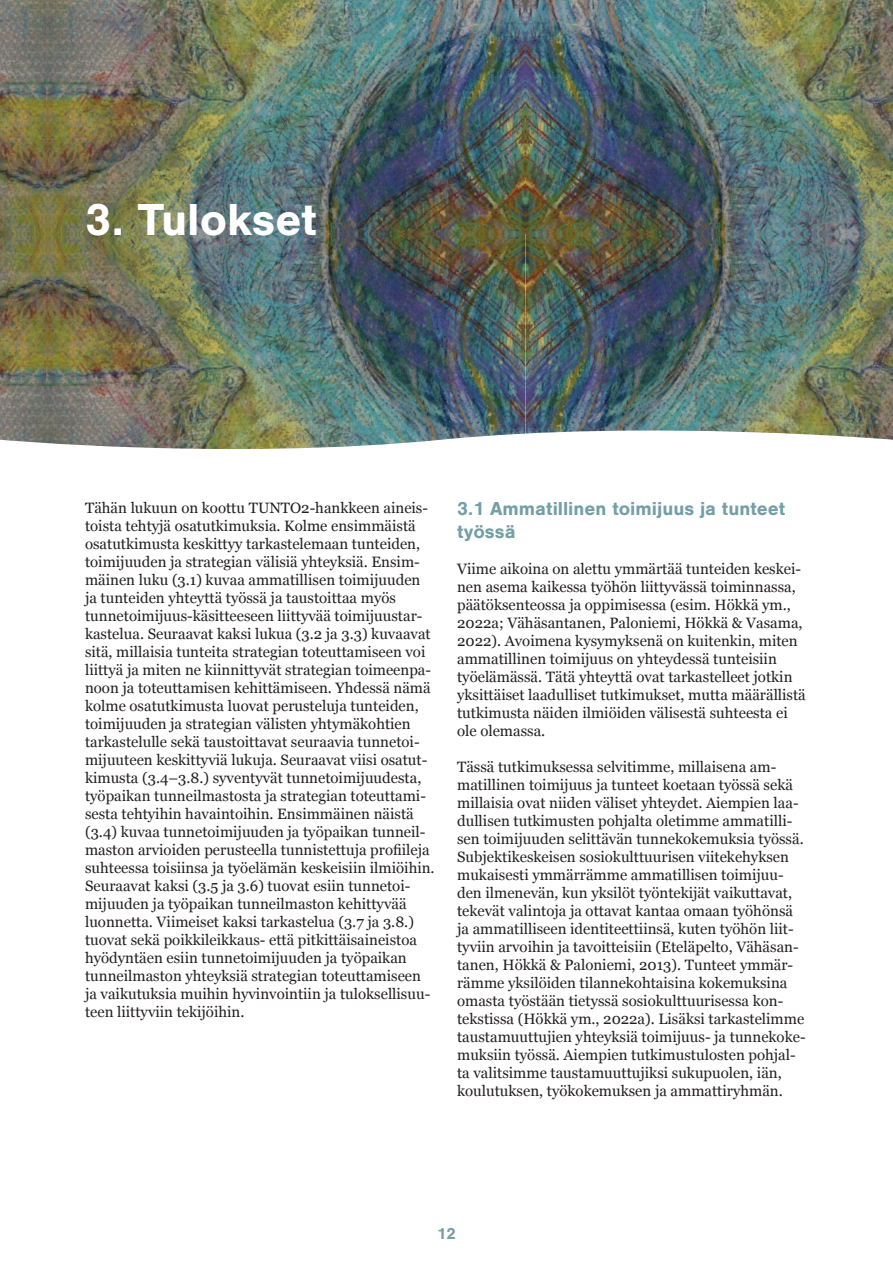
<style>
.page{position:relative;width:893px;height:1263px;background:#fff}
.page>*{position:absolute;margin:0;border:0;box-sizing:border-box;transform-origin:0 0}
.t1{font:700 46.5px "Nimbus San";color:#fff}
.t2{font:700 19.5px/23.4px "Nimbus San";color:#749fa6}
.t3{font:700 16.5px "Nimbus San";color:#749fa6}
.t4{font:15px/18px "Georgia";color:#231f20}
</style>
<div class="page">
<img style="left:0;top:0;width:893px;height:449px">
<p class="t1" style="left:85px;top:193px;width:233px">3. Tulokset</p>
<p class="t4" style="left:85px;top:498px;width:351px">Tähän lukuun on koottu TUNTO2-hankkeen aineis&shy;toista tehtyjä osatutkimuksia. Kolme ensimmäistä osatutkimusta keskittyy tarkastelemaan tunteiden, toimijuuden ja strategian välisiä yhteyksiä. Ensim&shy;mäinen luku (3.1) kuvaa ammatillisen toimijuuden ja tunteiden yhteyttä työssä ja taustoittaa myös tunnetoimijuus-käsitteeseen liittyvää toimijuustar&shy;kastelua. Seuraavat kaksi lukua (3.2 ja 3.3) kuvaavat sitä, millaisia tunteita strategian toteuttamiseen voi liittyä ja miten ne kiinnittyvät strategian toimeenpa&shy;noon ja toteuttamisen kehittämiseen. Yhdessä nämä kolme osatutkimusta luovat perusteluja tunteiden, toimijuuden ja strategian välisten yhtymäkohtien tarkastelulle sekä taustoittavat seuraavia tunnetoi&shy;mijuuteen keskittyviä lukuja. Seuraavat viisi osatut&shy;kimusta (3.4–3.8.) syventyvät tunnetoimijuudesta, työpaikan tunneilmastosta ja strategian toteuttami&shy;sesta tehtyihin havaintoihin. Ensimmäinen näistä (3.4) kuvaa tunnetoimijuuden ja työpaikan tunneil&shy;maston arvioiden perusteella tunnistettuja profiileja suhteessa toisiinsa ja työelämän keskeisiin ilmiöihin.<br>Seuraavat kaksi (3.5 ja 3.6) tuovat esiin tunnetoi&shy;mijuuden ja työpaikan tunneilmaston kehittyvää luonnetta. Viimeiset kaksi tarkastelua (3.7 ja 3.8.) tuovat sekä poikkileikkaus- että pitkittäisaineistoa hyödyntäen esiin tunnetoimijuuden ja työpaikan tunneilmaston yhteyksiä strategian toteuttamiseen ja vaikutuksia muihin hyvinvointiin ja tuloksellisuu&shy;teen liittyviin tekijöihin.</p>
<p class="t2" style="left:457px;top:497px;width:329px">3.1 Ammatillinen toimijuus ja tunteet työssä</p>
<p class="t4" style="left:457px;top:559px;width:350px">Viime aikoina on alettu ymmärtää tunteiden keskei&shy;nen asema kaikessa työhön liittyvässä toiminnassa, päätöksenteossa ja oppimisessa (esim. Hökkä ym., 2022a; Vähäsantanen, Paloniemi, Hökkä &amp; Vasama, 2022). Avoimena kysymyksenä on kuitenkin, miten ammatillinen toimijuus on yhteydessä tunteisiin työelämässä. Tätä yhteyttä ovat tarkastelleet jotkin yksittäiset laadulliset tutkimukset, mutta määrällistä tutkimusta näiden ilmiöiden välisestä suhteesta ei ole olemassa.</p>
<p class="t4" style="left:457px;top:757px;width:350px">Tässä tutkimuksessa selvitimme, millaisena am&shy;matillinen toimijuus ja tunteet koetaan työssä sekä millaisia ovat niiden väliset yhteydet. Aiempien laa&shy;dullisen tutkimusten pohjalta oletimme ammatilli&shy;sen toimijuuden selittävän tunnekokemuksia työssä.<br>Subjektikeskeisen sosiokulttuurisen viitekehyksen mukaisesti ymmärrämme ammatillisen toimijuu&shy;den ilmenevän, kun yksilöt työntekijät vaikuttavat, tekevät valintoja ja ottavat kantaa omaan työhönsä ja ammatilliseen identiteettiinsä, kuten työhön liit&shy;tyviin arvoihin ja tavoitteisiin (Eteläpelto, Vähäsan&shy;tanen, Hökkä &amp; Paloniemi, 2013). Tunteet ymmär&shy;rämme yksilöiden tilannekohtaisina kokemuksina omasta työstään tietyssä sosiokulttuurisessa kon&shy;tekstissa (Hökkä ym., 2022a). Lisäksi tarkastelimme taustamuuttujien yhteyksiä toimijuus- ja tunnekoke&shy;muksiin työssä. Aiempien tutkimustulosten pohjal&shy;ta valitsimme taustamuuttujiksi sukupuolen, iän, koulutuksen, työkokemuksen ja ammattiryhmän.</p>
<p class="t3" style="left:437px;top:1224px;width:20px">12</p>
</div>
